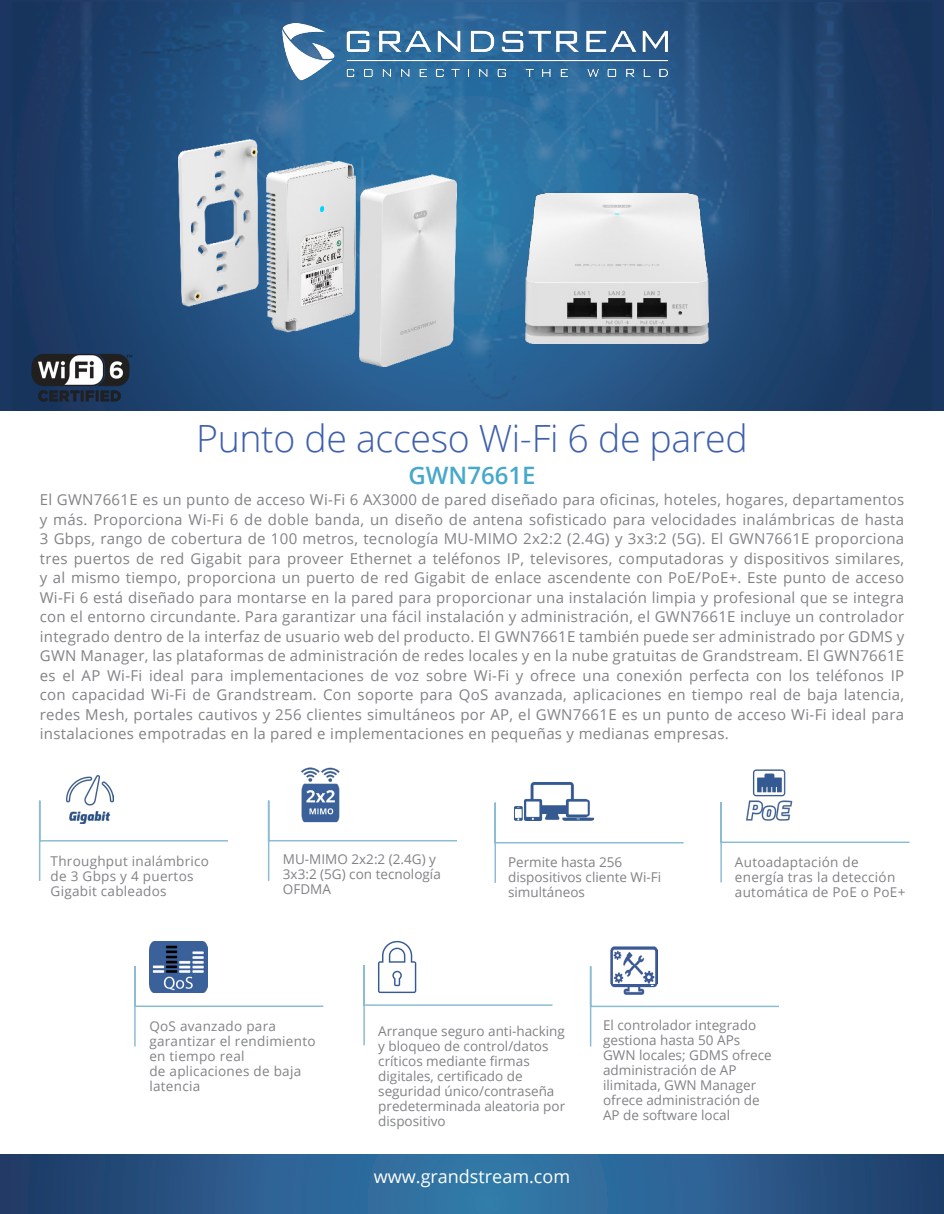
<style>
.page{position:relative;width:944px;height:1214px;background:#fff}
.page>*{position:absolute;margin:0;border:0;box-sizing:border-box;transform-origin:0 0}
.t1{font:300 37.5px "Open Sans";letter-spacing:-.01em;color:#3e60ac}
.t2{font:600 24px "Open Sans";color:#46a8ca}
.t3{font:18px "Open Sans";color:#fff}
.t4{font:15px/19.5px "Open Sans";letter-spacing:.02em;color:#808285;text-align:justify}
.t5{font:13.5px/15px "Open Sans";color:#808285}
.t6{font:13.5px/15px "Open Sans";letter-spacing:.02em;color:#808285}
</style>
<div class="page">
<div style="left:0;top:0;width:944px;height:410px;background:linear-gradient(to bottom,#1b3761,#1b3761)"></div>
<img style="left:13px;top:2px;width:918px;height:408px">
<svg style="left:0;top:1154px;width:944px;height:60px;background:#2a5c8b"></svg>
<svg style="left:38px;top:799px;width:190px;height:82px"></svg>
<img style="left:67px;top:775px;width:46px;height:48px">
<svg style="left:267px;top:800px;width:190px;height:81px"></svg>
<img style="left:290px;top:767px;width:60px;height:58px">
<svg style="left:720px;top:802px;width:190px;height:81px"></svg>
<img style="left:734px;top:769px;width:70px;height:58px">
<svg style="left:494px;top:802px;width:190px;height:81px"></svg>
<img style="left:514px;top:782px;width:80px;height:38px">
<svg style="left:134px;top:964px;width:190px;height:83px"></svg>
<img style="left:149px;top:941px;width:58px;height:51px">
<svg style="left:363px;top:941px;width:190px;height:105px"></svg>
<svg style="left:589px;top:964px;width:190px;height:83px"></svg>
<img style="left:610px;top:946px;width:47px;height:48px">
<img style="left:22px;top:344px;width:118px;height:66px">
<img style="left:178px;top:139px;width:279px;height:227px">
<img style="left:525px;top:193px;width:183px;height:150px">
<img style="left:273px;top:24px;width:401px;height:58px">
<p class="t1" style="left:196px;top:413px;width:553px">Punto de acceso Wi-Fi 6 de pared</p>
<p class="t4" style="left:40px;top:490px;width:866px">El GWN7661E es un punto de acceso Wi-Fi 6 AX3000 de pared diseñado para oficinas, hoteles, hogares, departamentos y más. Proporciona Wi-Fi 6 de doble banda, un diseño de antena sofisticado para velocidades inalámbricas de hasta 3 Gbps, rango de cobertura de 100 metros, tecnología MU-MIMO 2x2:2 (2.4G) y 3x3:2 (5G). El GWN7661E proporciona tres puertos de red Gigabit para proveer Ethernet a teléfonos IP, televisores, computadoras y dispositivos similares, y al mismo tiempo, proporciona un puerto de red Gigabit de enlace ascendente con PoE/PoE+. Este punto de acceso Wi-Fi 6 está diseñado para montarse en la pared para proporcionar una instalación limpia y profesional que se integra con el entorno circundante. Para garantizar una fácil instalación y administración, el GWN7661E incluye un controlador integrado dentro de la interfaz de usuario web del producto. El GWN7661E también puede ser administrado por GDMS y GWN Manager, las plataformas de administración de redes locales y en la nube gratuitas de Grandstream. El GWN7661E es el AP Wi-Fi ideal para implementaciones de voz sobre Wi-Fi y ofrece una conexión perfecta con los teléfonos IP con capacidad Wi-Fi de Grandstream. Con soporte para QoS avanzada, aplicaciones en tiempo real de baja latencia, redes Mesh, portales cautivos y 256 clientes simultáneos por AP, el GWN7661E es un punto de acceso Wi-Fi ideal para instalaciones empotradas en la pared e implementaciones en pequeñas y medianas empresas.</p>
<p class="t2" style="left:408px;top:459px;width:129px">GWN7661E</p>
<p class="t6" style="left:51px;top:853px;width:160px">Throughput inalámbrico de 3 Gbps y 4 puertos<br>Gigabit cableados</p>
<p class="t5" style="left:283px;top:851px;width:159px">MU-MIMO 2x2:2 (2.4G) y<br>3x3:2 (5G) con tecnología<br>OFDMA</p>
<p class="t6" style="left:735px;top:854px;width:172px">Autoadaptación de energía tras la detección automática de PoE o PoE+</p>
<p class="t5" style="left:508px;top:854px;width:155px">Permite hasta 256 dispositivos cliente Wi-Fi simultáneos</p>
<p class="t6" style="left:149px;top:1018px;width:168px">QoS avanzado para garantizar el rendimiento en tiempo real</p>
<p class="t6" style="left:149px;top:1063px;width:153px">de aplicaciones de baja latencia</p>
<p class="t5" style="left:378px;top:1022px;width:188px">Arranque seguro anti-hacking y bloqueo de control/datos críticos mediante firmas digitales, certificado de seguridad único/contraseña predeterminada aleatoria por dispositivo</p>
<p class="t5" style="left:603px;top:1017px;width:170px">El controlador integrado gestiona hasta 50 APs<br>GWN locales; GDMS ofrece administración de AP ilimitada, GWN Manager ofrece administración de<br>AP de software local</p>
<p class="t3" style="left:374px;top:1163px;width:198px">www.grandstream.com</p>
</div>
